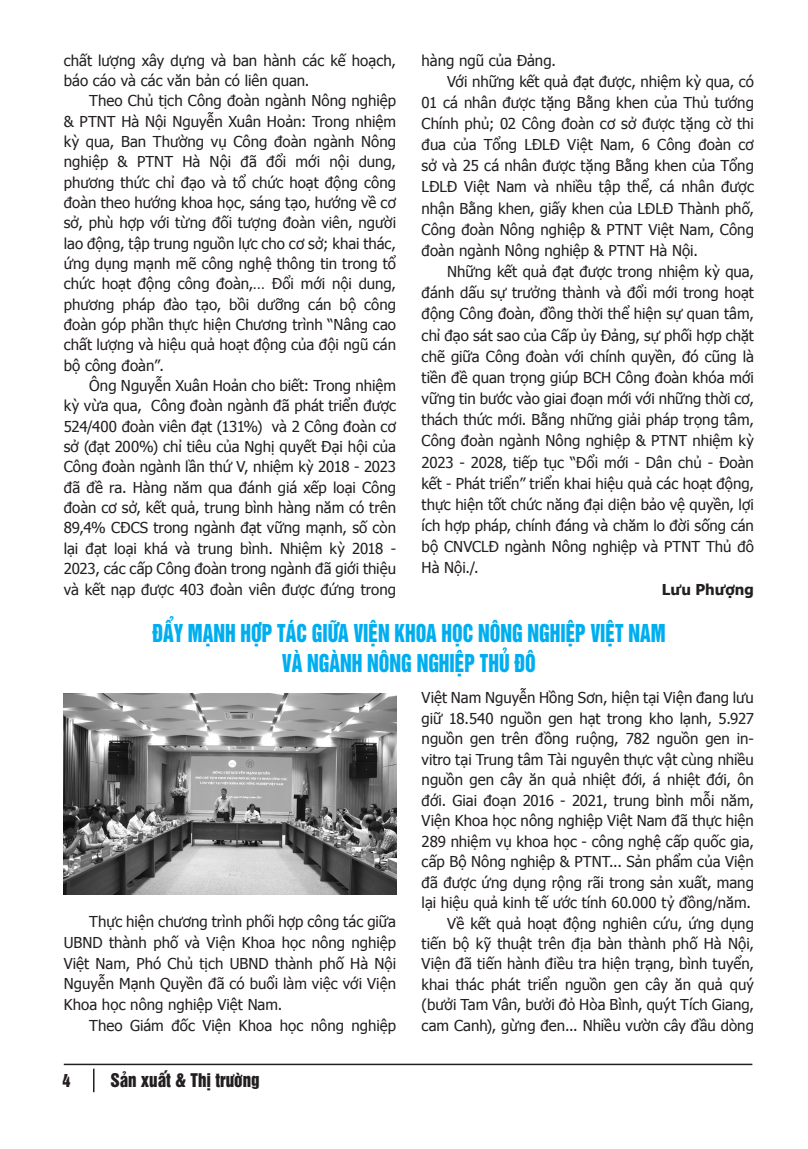
<style>
.page{position:relative;width:808px;height:1149px;background:#fff}
.page>*{position:absolute;margin:0;border:0;box-sizing:border-box;transform-origin:0 0}
.t1{font:22.5px "UTM Helvet Ins";color:#00aeef;scale:.85 1}
.t2{font:17.25px "UTM Helvet Ins";color:#231f20}
.t3{font:16.5px "UTM Helvet Ins";color:#231f20}
.TAC_GIA{font:15px/20.4px "Tahoma";color:#231f20;text-align:justify}
.TAC_GIA-2{font:700 15px "Tahoma";letter-spacing:.005em;color:#231f20}
</style>
<div class="page">
<hr style="left:64px;top:1063px;width:688px;height:1px;background:#231f20">
<svg style="left:93px;top:1068px;width:1px;height:23px"></svg>
<img style="left:64px;top:693px;width:332px;height:201px">
<p class="TAC_GIA" style="left:64px;top:49px;width:334px">chất lượng xây dựng và ban hành các kế hoạch, báo cáo và các văn bản có liên quan.</p>
<p class="TAC_GIA" style="left:64px;top:90px;width:334px;text-indent:26px">Theo Chủ tịch Công đoàn ngành Nông nghiệp &amp; PTNT Hà Nội Nguyễn Xuân Hoản: Trong nhiệm kỳ qua, Ban Thường vụ Công đoàn ngành Nông nghiệp &amp; PTNT Hà Nội đã đổi mới nội dung, phương thức chỉ đạo và tổ chức hoạt động công đoàn theo hướng khoa học, sáng tạo, hướng về cơ sở, phù hợp với từng đối tượng đoàn viên, người lao động, tập trung nguồn lực cho cơ sở; khai thác, ứng dụng mạnh mẽ công nghệ thông tin trong tổ chức hoạt động công đoàn,… Đổi mới nội dung, phương pháp đào tạo, bồi dưỡng cán bộ công đoàn góp phần thực hiện Chương trình “Nâng cao chất lượng và hiệu quả hoạt động của đội ngũ cán bộ công đoàn”.</p>
<p class="TAC_GIA" style="left:64px;top:374px;width:334px;text-indent:26px">Ông Nguyễn Xuân Hoản cho biết: Trong nhiệm kỳ vừa qua, Công đoàn ngành đã phát triển được 524/400 đoàn viên đạt (131%) và 2 Công đoàn cơ sở (đạt 200%) chỉ tiêu của Nghị quyết Đại hội của Công đoàn ngành lần thứ V, nhiệm kỳ 2018 - 2023 đã đề ra. Hàng năm qua đánh giá xếp loại Công đoàn cơ sở, kết quả, trung bình hàng năm có trên 89,4% CĐCS trong ngành đạt vững mạnh, số còn lại đạt loại khá và trung bình. Nhiệm kỳ 2018 - 2023, các cấp Công đoàn trong ngành đã giới thiệu và kết nạp được 403 đoà n viên được đứng trong</p>
<p class="TAC_GIA" style="left:422px;top:49px;width:136px">hà ng ngũ của Đả ng.</p>
<p class="TAC_GIA" style="left:422px;top:70px;width:334px;line-height:21.1px;text-indent:26px">Với những kết quả đạt được, nhiệm kỳ qua, có 01 cá nhân được tặng Bằng khen của Thủ tướng Chính phủ; 02 Công đoàn cơ sở được tặng cờ thi đua của Tổng LĐLĐ Việt Nam, 6 Công đoàn cơ sở và 25 cá nhân được tặng Bằng khen của Tổng LĐLĐ Việt Nam và nhiều tập thể, cá nhân được nhận Bằng khen, giấy khen của LĐLĐ Thành phố, Công đoàn Nông nghiệp &amp; PTNT Việt Nam, Công đoàn ngành Nông nghiệp &amp; PTNT Hà Nội.</p>
<p class="TAC_GIA" style="left:422px;top:260px;width:334px;line-height:21.1px;text-indent:26px">Những kết quả đạt được trong nhiệm kỳ qua, đánh dấu sự trưởng thành và đổi mới trong hoạt động Công đoàn, đồng thời thể hiện sự quan tâm, chỉ đạo sát sao của Cấp ủy Đảng, sự phối hợp chặt chẽ giữa Công đoàn với chính quyền, đó cũng là tiền đề quan trọng giúp BCH Công đoàn khóa mới vững tin bước vào giai đoạn mới với những thời cơ, thách thức mới. Bằng những giải pháp trọng tâm, Công đoàn ngành Nông nghiệp &amp; PTNT nhiệm kỳ 2023 - 2028, tiếp tục “Đổi mới - Dân chủ - Đoàn kết - Phát triển” triển khai hiệu quả các hoạt động, thực hiện tốt chức năng đại diện bảo vệ quyền, lợi ích hợp pháp, chính đáng và chăm lo đời sống cán bộ CNVCLĐ ngành Nông nghiệp và PTNT Thủ đô Hà Nội./.</p>
<p class="TAC_GIA-2" style="left:662px;top:578px;width:94px">Lưu Phượng</p>
<p class="t1" style="left:152px;top:614px;width:605px">ĐẨY MẠNH HỢP TÁC GIỮA VIỆN KHOA HỌC NÔNG NGHIỆP VIỆT NAM</p>
<p class="t1" style="left:282px;top:644px;width:300px">VÀ NGÀNH NÔNG NGHIỆP THỦ ĐÔ</p>
<p class="TAC_GIA" style="left:64px;top:910px;width:334px;text-indent:26px">Thực hiện chương trình phối hợp công tác giữa UBND thành phố và Viện Khoa học nông nghiệp Việt Nam, Phó Chủ tịch UBND thành phố Hà Nội Nguyễn Mạnh Quyền đã có buổi làm việc với Viện Khoa học nông nghiệp Việt Nam.</p>
<p class="TAC_GIA" style="left:89px;top:1014px;width:308px">Theo Giám đốc Viện Khoa học nông nghiệp</p>
<p class="t3" style="left:63px;top:1066px;width:10px">4</p>
<p class="t2" style="left:110px;top:1065px;width:151px">Sản xuất &amp; Thị trường</p>
<p class="TAC_GIA" style="left:422px;top:686px;width:334px">Việt Nam Nguyễn Hồng Sơn, hiện tại Viện đang lưu giữ 18.540 nguồn gen hạt trong kho lạ nh, 5.927 nguồn gen trên đồng ruộng, 782 nguồn gen in&shy;vitro tại Trung tâm Tài nguyên thực vật cùng nhiều nguồn gen cây ăn quả nhiệt đới, á nhiệt đới, ôn đới. Giai đoạn 2016 - 2021, trung bình mỗi năm, Viện Khoa học nông nghiệp Việt Nam đã thực hiện 289 nhiệm vụ khoa học - công nghệ cấp quốc gia, cấp Bộ Nông nghiệp &amp; PTNT... Sản phẩm của Viện đã được ứng dụng rộng rãi trong sản xuất, mang lại hiệu quả kinh tế ước tính 60.000 tỷ đồng/năm.</p>
<p class="TAC_GIA" style="left:422px;top:911px;width:334px;text-indent:26px">Về kết quả hoạt động nghiên cứu, ứng dụng tiến bộ kỹ thuật trên địa bàn thành phố Hà Nội, Viện đã tiến hành điều tra hiện trạng, bình tuyển, khai thác phát triển nguồn gen cây ăn quả quý (bưởi Tam Vân, bưởi đỏ Hòa Bình, quýt Tích Giang, cam Canh), gừng đen... Nhiều vườn cây đầu dòng</p>
</div>
